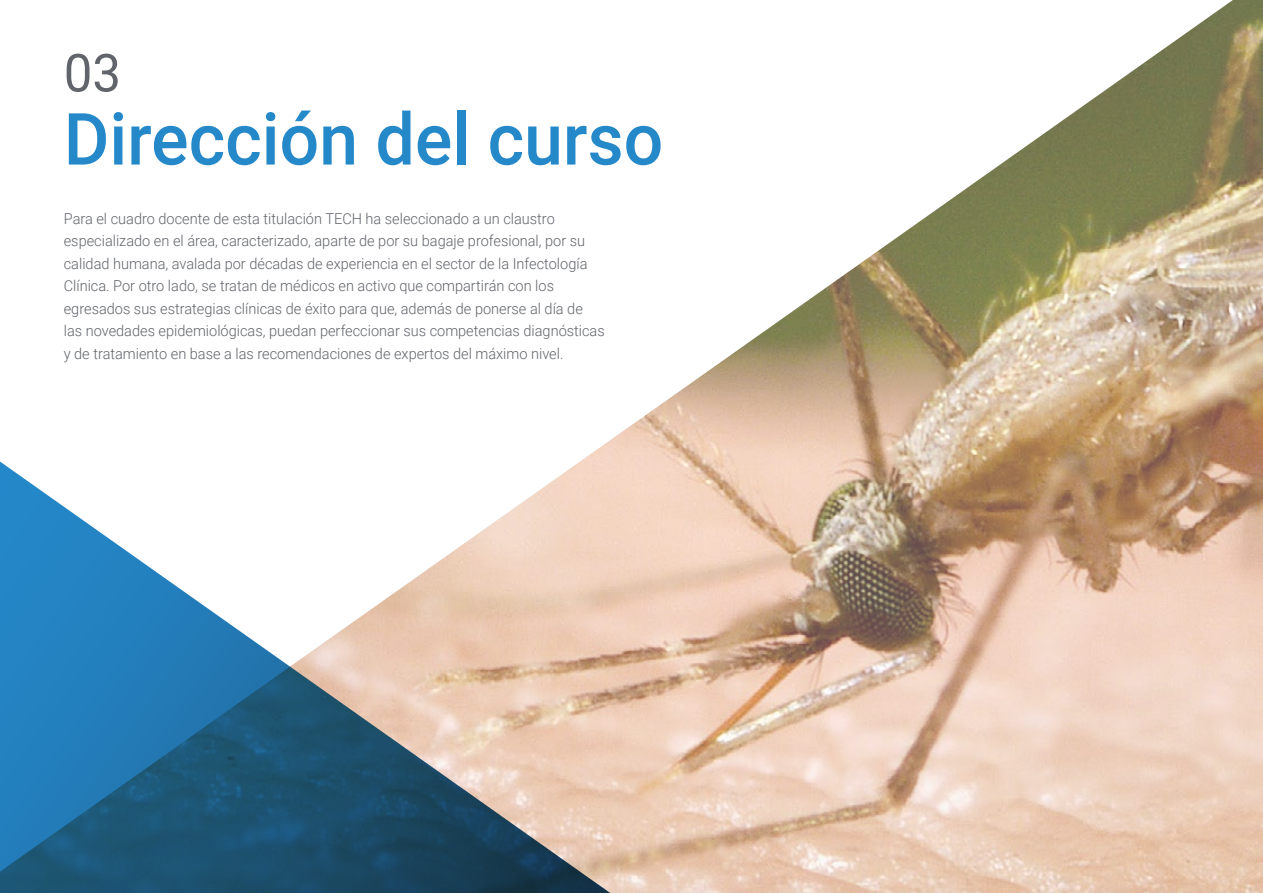
<style>
.page{position:relative;width:1263px;height:893px;background:#fff}
.page>*{position:absolute;margin:0;border:0;box-sizing:border-box;transform-origin:0 0}
.t1{font:500 72px "Roboto";color:#2488c9}
.t2{font:52.5px "Roboto";color:#61646a}
.t3{font:300 15px/22.5px "Roboto";color:#61646a}
</style>
<div class="page">
<img style="left:602px;top:0;width:661px;height:893px">
<svg style="left:0;top:446px;width:640px;height:447px"></svg>
<h2 class="t2" style="left:64px;top:36px;width:59px">03</h2>
<h1 class="t1" style="left:64px;top:89px;width:601px">Dirección del curso</h1>
<p class="t3" style="left:64px;top:207px;width:542px">Para el cuadro docente de esta titulación TECH ha seleccionado a un claustro especializado en el área, caracterizado, aparte de por su bagaje profesional, por su calidad humana, avalada por décadas de experiencia en el sector de la Infectología Clínica. Por otro lado, se tratan de médicos en activo que compartirán con los egresados sus estrategias clínicas de éxito para que, además de ponerse al día de las novedades epidemiológicas, puedan perfeccionar sus competencias diagnósticas y de tratamiento en base a las recomendaciones de expertos del máximo nivel.</p>
</div>
